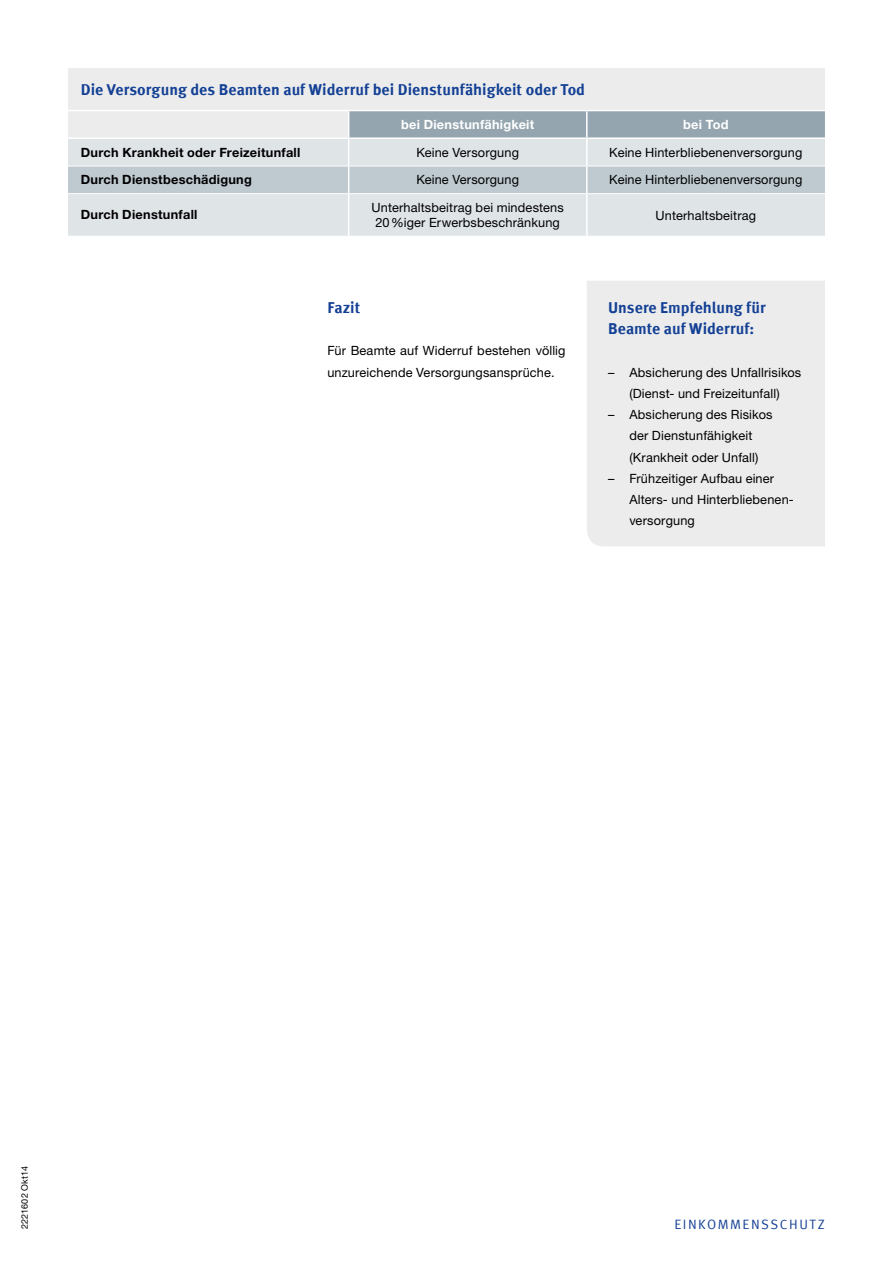
<style>
.page{position:relative;width:893px;height:1263px;background:#fff}
.page>*{position:absolute;margin:0;border:0;box-sizing:border-box;transform-origin:0 0}
.t1{font:700 15.75px/21.3px "Meta Offc Pro";color:#134094}
.t2{font:13.5px "Meta Offc Pro Norm";letter-spacing:.115em;color:#134094}
.t3{font:12.75px/21.3px "Helvetica Neue LTW1 G";letter-spacing:.01em;color:#000;text-align:center}
.t4{font:700 12.75px "Helvetica Neue LTW1 G";letter-spacing:.02em;color:#000}
.t5{font:700 12.75px "Helvetica Neue LTW1 G";letter-spacing:.02em;color:#fff}
.t6{font:9px "Helvetica Neue LTW1 G";letter-spacing:.015em;color:#000}
</style>
<div class="page">
<div style="left:68px;top:68px;width:757px;height:42px;background:#ececed"></div>
<div style="left:68px;top:194px;width:757px;height:42px;background:#dfe4e7"></div>
<svg style="left:68px;top:111px;width:757px;height:82px;background:#c7cfd5"></svg>
<hr style="left:349px;top:166px;width:238px;height:1px;background:#fff">
<hr style="left:586px;top:166px;width:2px;height:27px;background:#fff">
<hr style="left:587px;top:166px;width:238px;height:1px;background:#fff">
<hr style="left:348px;top:194px;width:1px;height:42px;background:#fff">
<hr style="left:586px;top:194px;width:2px;height:42px;background:#fff">
<hr style="left:68px;top:137px;width:281px;height:2px;background:#fff">
<hr style="left:349px;top:137px;width:238px;height:2px;background:#fff">
<hr style="left:587px;top:137px;width:238px;height:2px;background:#fff">
<div style="left:587px;top:281px;width:238px;height:265px;background:#ececed"></div>
<p class="t1" style="left:81px;top:78px;width:506px">Die Versorgung des Beamten auf Widerruf bei Dienstunfähigkeit oder Tod</p>
<p class="t5" style="left:401px;top:117px;width:135px">bei Dienstunfähigkeit</p>
<p class="t5" style="left:683px;top:117px;width:47px">bei Tod</p>
<p class="t4" style="left:81px;top:144px;width:221px">Durch Krankheit oder Freizeitunfall</p>
<p class="t3" style="left:416px;top:141px;width:104px">Keine Versorgung</p>
<p class="t3" style="left:609px;top:141px;width:195px">Keine Hinterbliebenenversorgung</p>
<p class="t4" style="left:81px;top:172px;width:173px">Durch Dienstbeschädigung</p>
<p class="t3" style="left:416px;top:169px;width:104px">Keine Versorgung</p>
<p class="t3" style="left:609px;top:169px;width:195px">Keine Hinterbliebenenversorgung</p>
<p class="t4" style="left:81px;top:207px;width:118px">Durch Dienstunfall</p>
<p class="t3" style="left:372px;top:199px;width:194px;line-height:15.9px">Unterhaltsbeitrag bei mindestens<br>20%iger Erwerbsbeschränkung</p>
<p class="t3" style="left:656px;top:204px;width:102px">Unterhaltsbeitrag</p>
<p class="t1" style="left:327px;top:296px;width:34px">Fazit</p>
<p class="t3" style="left:327px;top:340px;width:240px;text-align:left">Für Beamte auf Widerruf bestehen völlig unzureichende Versorgungsansprüche.</p>
<p class="t1" style="left:608px;top:296px;width:159px">Unsere Empfehlung für<br>Beamte auf Widerruf:</p>
<p class="t3" style="left:608px;top:361px;width:195px">– Absicherung des Unfallrisikos (Dienst- und Freizeitunfall)</p>
<p class="t3" style="left:608px;top:404px;width:166px">– Absicherung des Risikos der Dienstunfähigkeit (Krankheit oder Unfall)</p>
<p class="t3" style="left:629px;top:468px;width:166px;text-align:left;text-indent:-21px">– Frühzeitiger Aufbau einer<br>Alters- und Hinterbliebenen&shy;versorgung</p>
<p class="t6" style="left:19px;top:1229px;width:64px;rotate:-90deg">2221602 Okt14</p>
<p class="t2" style="left:674px;top:1214px;width:152px">EINKOMMENSSCHUTZ</p>
</div>
